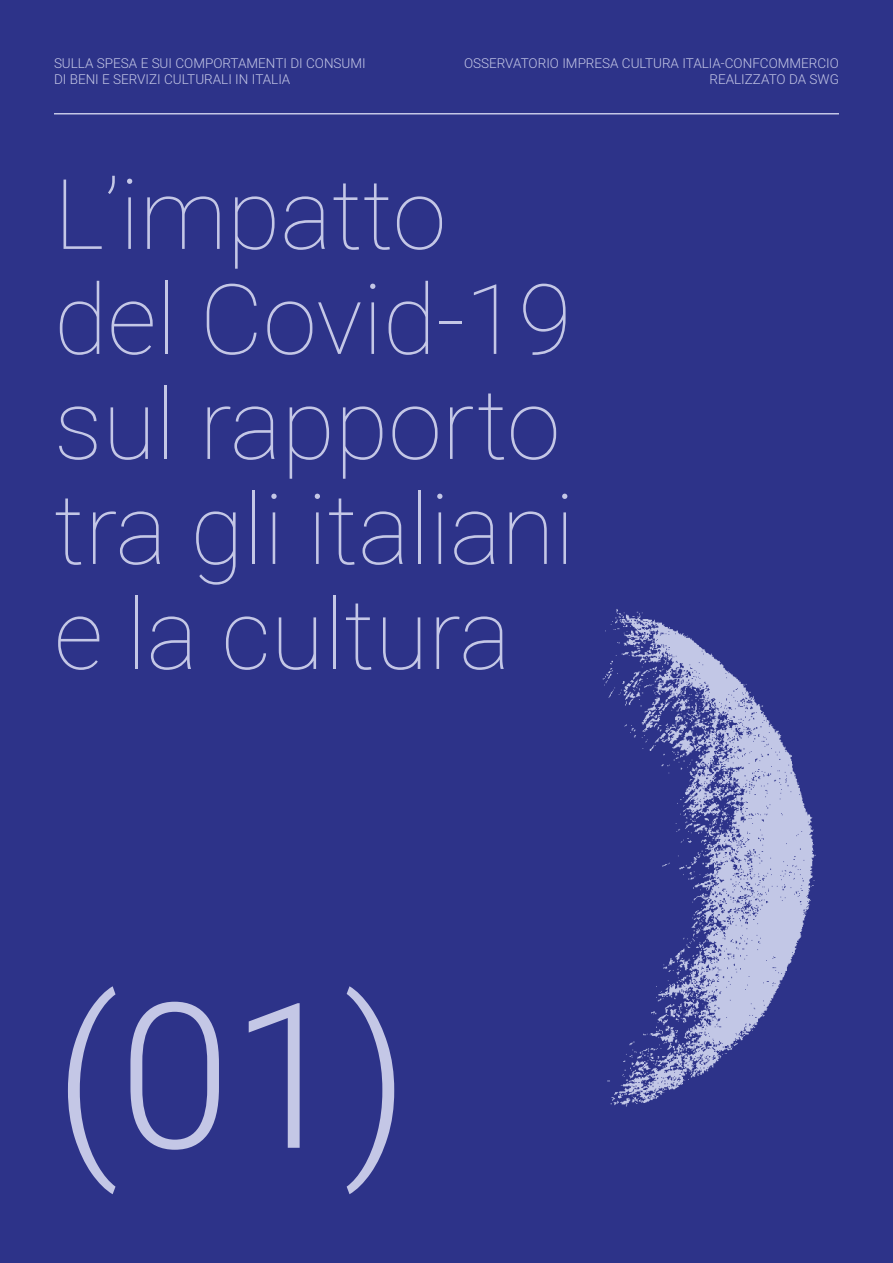
<style>
.page{position:relative;width:893px;height:1263px;background:#2d3389}
.page>*{position:absolute;margin:0;border:0;box-sizing:border-box;transform-origin:0 0}
.t1{font:300 202.5px "Heebo";color:#c4c7e6}
.t2{font:100 97.5px/105px "Heebo";color:#c4c7e6}
.t3{font:300 13.5px/16.2px "Heebo";color:#c4c7e6}
</style>
<div class="page">
<hr style="left:54px;top:113px;width:785px;height:1px;background:#c4c7e6">
<img style="left:602px;top:609px;width:214px;height:498px">
<p class="t3" style="left:54px;top:55px;width:313px">SULLA SPESA E SUI COMPORTAMENTI DI CONSUMI<br>DI BENI E SERVIZI CULTURALI IN ITALIA</p>
<p class="t3" style="left:464px;top:55px;width:376px;text-align:right">OSSERVATORIO IMPRESA CULTURA ITALIA-CONFCOMMERCIO<br>REALIZZATO DA SWG</p>
<h2 class="t2" style="left:54px;top:159px;width:522px">L’impatto del Covid-19 sul rapporto tra gli italiani e la cultura</h2>
<h1 class="t1" style="left:54px;top:935px;width:357px">(01)</h1>
</div>
